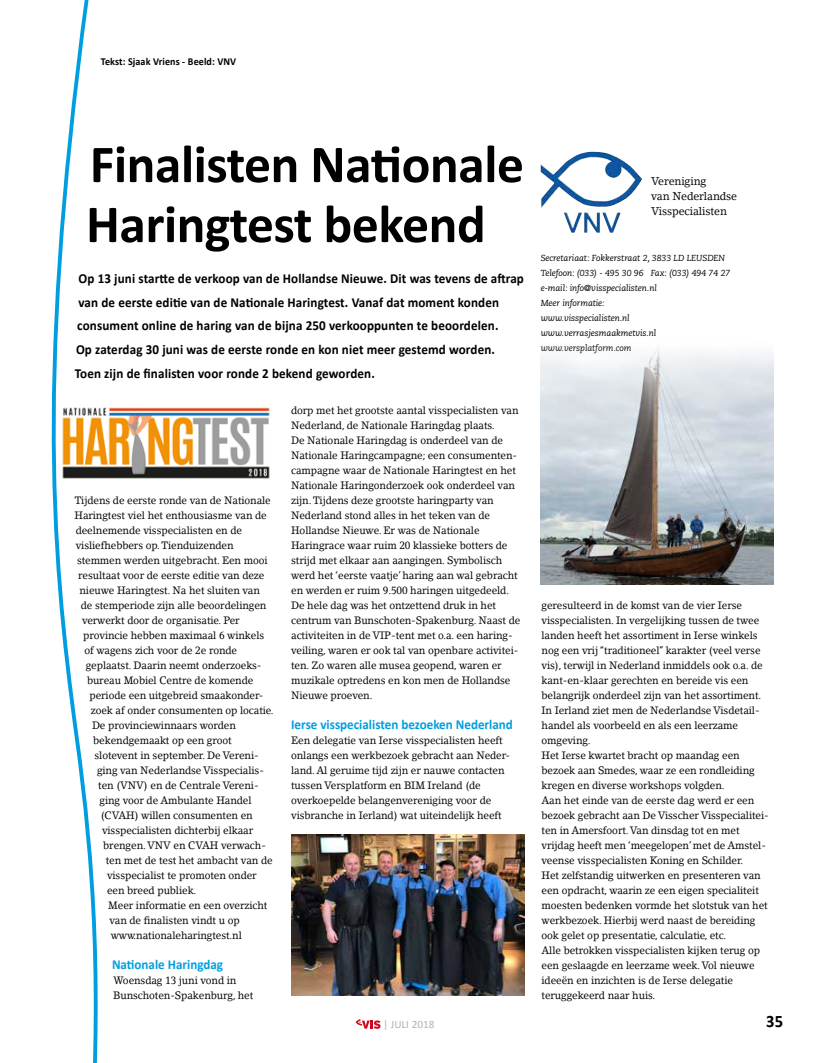
<style>
.page{position:relative;width:815px;height:1063px;background:#fff}
.page>*{position:absolute;margin:0;border:0;box-sizing:border-box;transform-origin:0 0}
.t1{font:700 53.75px/60px "Calibri";letter-spacing:-.01em;color:#000}
.t2{font:700 17.5px "Calibri";color:#000;scale:.95 1}
.t3{font:700 13.75px/23.8px "Calibri";letter-spacing:.01em;color:#000;scale:.95 1}
.t4{font:700 13.75px "Calibri";color:#009ee0;scale:.95 1}
.t5{font:11.25px/15px "Lino Letter Std";letter-spacing:-.01em;color:#000;scale:.95 1}
.t6{font:11.25px "Calibri";color:#b1b3b4}
.t7{font:10.62px/15px "Lino Letter Std";letter-spacing:-.01em;color:#000;scale:.95 1}
.t8{font:700 10.62px "Calibri";letter-spacing:.01em;color:#000;scale:.95 1}
.t9{font:italic 8.75px/15px "Caecilia LT Std";letter-spacing:-.005em;color:#000}
</style>
<div class="page">
<img style="left:100px;top:407px;width:170px;height:72px">
<svg style="left:52px;top:0;width:48px;height:1063px"></svg>
<img style="left:569px;top:152px;width:24px;height:8px">
<svg style="left:356px;top:1019px;width:24px;height:10px"></svg>
<img style="left:541px;top:347px;width:232px;height:238px">
<img style="left:291px;top:834px;width:233px;height:162px">
<p class="t8" style="left:101px;top:54px;width:144px">Tekst: Sjaak Vriens - Beeld: VNV</p>
<h1 class="t1" style="left:86px;top:134px;width:439px">Finalisten Nationale<br>Haringtest bekend</h1>
<p class="t3" style="left:75px;top:266px;width:474px">Op 13 juni startte de verkoop van de Hollandse Nieuwe. Dit was tevens de aftrap van de eerste editie van de Nationale Haringtest. Vanaf dat moment konden consument online de haring van de bijna 250 verkooppunten te beoordelen.<br>Op zaterdag 30 juni was de eerste ronde en kon niet meer gestemd worden.<br>Toen zijn de finalisten voor ronde 2 bekend geworden.</p>
<p class="t7" style="left:74px;top:492px;width:208px">Tijdens de eerste ronde van de Nationale</p>
<p class="t7" style="left:74px;top:507px;width:204px">Haringtest viel het enthousiasme van de</p>
<p class="t7" style="left:76px;top:522px;width:177px">deelnemende visspecialisten en de</p>
<p class="t7" style="left:76px;top:537px;width:168px">visliefhebbers op. Tienduizenden</p>
<p class="t7" style="left:77px;top:552px;width:202px">stemmen werden uitgebracht. Een mooi</p>
<p class="t7" style="left:78px;top:567px;width:198px">resultaat voor de eerste editie van deze</p>
<p class="t7" style="left:80px;top:582px;width:191px">nieuwe Haringtest. Na het sluiten van</p>
<p class="t7" style="left:81px;top:597px;width:197px">de stemperiode zijn alle beoordelingen</p>
<p class="t7" style="left:82px;top:612px;width:167px">verwerkt door de organisatie. Per</p>
<p class="t7" style="left:83px;top:627px;width:192px">provincie hebben maximaal 6 winkels</p>
<p class="t7" style="left:85px;top:642px;width:162px">of wagens zich voor de 2e ronde</p>
<p class="t7" style="left:86px;top:657px;width:187px">geplaatst. Daarin neemt onderzoeks-</p>
<p class="t7" style="left:87px;top:672px;width:177px">bureau Mobiel Centre de komende</p>
<p class="t7" style="left:90px;top:687px;width:185px">periode een uitgebreid smaakonder-</p>
<p class="t7" style="left:91px;top:702px;width:194px">zoek af onder consumenten op locatie.</p>
<p class="t7" style="left:92px;top:717px;width:153px">De provinciewinnaars worden</p>
<p class="t7" style="left:93px;top:732px;width:147px">bekendgemaakt op een groot</p>
<p class="t7" style="left:95px;top:747px;width:174px">slotevent in september. De Vereni-</p>
<p class="t7" style="left:97px;top:762px;width:177px">ging van Nederlandse Visspecialis-</p>
<p class="t7" style="left:98px;top:777px;width:170px">ten (VNV) en de Centrale Vereni-</p>
<p class="t7" style="left:99px;top:792px;width:162px">ging voor de Ambulante Handel</p>
<p class="t7" style="left:101px;top:807px;width:162px">(CVAH) willen consumenten en</p>
<p class="t7" style="left:102px;top:822px;width:161px">visspecialisten dichterbij elkaar</p>
<p class="t7" style="left:103px;top:837px;width:173px">brengen. VNV en CVAH verwach-</p>
<p class="t7" style="left:106px;top:852px;width:177px">ten met de test het ambacht van de</p>
<p class="t7" style="left:107px;top:867px;width:159px">visspecialist te promoten onder</p>
<p class="t7" style="left:107px;top:882px;width:96px">een breed publiek.</p>
<p class="t7" style="left:108px;top:897px;width:169px">Meer informatie en een overzicht</p>
<p class="t7" style="left:109px;top:912px;width:139px">van de finalisten vindt u op</p>
<p class="t7" style="left:111px;top:927px;width:140px">www.nationaleharingtest.nl</p>
<p class="t4" style="left:112px;top:955px;width:118px">Nationale Haringdag</p>
<p class="t7" style="left:113px;top:972px;width:149px">Woensdag 13 juni vond in<br>Bunschoten-Spakenburg, het</p>
<p class="t7" style="left:291px;top:402px;width:243px">dorp met het grootste aantal visspecialisten van Nederland, de Nationale Haringdag plaats.<br>De Nationale Haringdag is onderdeel van de Nationale Haringcampagne; een consumenten&shy;campagne waar de Nationale Haringtest en het Nationale Haringonderzoek ook onderdeel van zijn. Tijdens deze grootste haringparty van Nederland stond alles in het teken van de Hollandse Nieuwe. Er was de Nationale Haringrace waar ruim 20 klassieke botters de strijd met elkaar aan aangingen. Symbolisch werd het ‘eerste vaatje’ haring aan wal gebracht en werden er ruim 9.500 haringen uitgedeeld.<br>De hele dag was het ontzettend druk in het centrum van Bunschoten-Spakenburg. Naast de activiteiten in de VIP-tent met o.a. een haring&shy;veiling, waren er ook tal van openbare activitei&shy;ten. Zo waren alle musea geopend, waren er muzikale optredens en kon men de Hollandse Nieuwe proeven.</p>
<p class="t4" style="left:291px;top:715px;width:235px">Ierse visspecialisten bezoeken Nederland</p>
<p class="t7" style="left:291px;top:732px;width:232px">Een delegatie van Ierse visspecialisten heeft onlangs een werkbezoek gebracht aan Neder&shy;land. Al geruime tijd zijn er nauwe contacten tussen Versplatform en BIM Ireland (de overkoepelde belangenvereniging voor de visbranche in Ierland) wat uiteindelijk heeft</p>
<p class="t5" style="left:651px;top:174px;width:92px">Vereniging<br>van Nederlandse<br>Visspecialisten</p>
<p class="t9" style="left:541px;top:251px;width:191px">Secretariaat: Fokkerstraat 2, 3833 LD LEUSDEN<br>Telefoon: (033) - 495 30 96 Fax: (033) 494 74 27 e-mail: info@visspecialisten.nl<br>Meer informatie:<br>www.visspecialisten.nl www.verrasjesmaakmetvis.nl www.versplatform.com</p>
<p class="t7" style="left:542px;top:597px;width:241px">geresulteerd in de komst van de vier Ierse visspecialisten. In vergelijking tussen de twee landen heeft het assortiment in Ierse winkels nog een vrij “traditioneel” karakter (veel verse vis), terwijl in Nederland inmiddels ook o.a. de kant-en-klaar gerechten en bereide vis een belangrijk onderdeel zijn van het assortiment.<br>In Ierland ziet men de Nederlandse Visdetail&shy;handel als voorbeeld en als een leerzame omgeving.<br>Het Ierse kwartet bracht op maandag een bezoek aan Smedes, waar ze een rondleiding kregen en diverse workshops volgden.<br>Aan het einde van de eerste dag werd er een bezoek gebracht aan De Visscher Visspecialitei&shy;ten in Amersfoort. Van dinsdag tot en met vrijdag heeft men ‘meegelopen’ met de Amstel&shy;veense visspecialisten Koning en Schilder.<br>Het zelfstandig uitwerken en presenteren van een opdracht, waarin ze een eigen specialiteit moesten bedenken vormde het slotstuk van het werkbezoek. Hierbij werd naast de bereiding ook gelet op presentatie, calculatie, etc.<br>Alle betrokken visspecialisten kijken terug op een geslaagde en leerzame week. Vol nieuwe ideeën en inzichten is de Ierse delegatie teruggekeerd naar huis.</p>
<p class="t6" style="left:383px;top:1017px;width:53px">| JULI 2018</p>
<h2 class="t2" style="left:766px;top:1010px;width:19px">35</h2>
</div>
